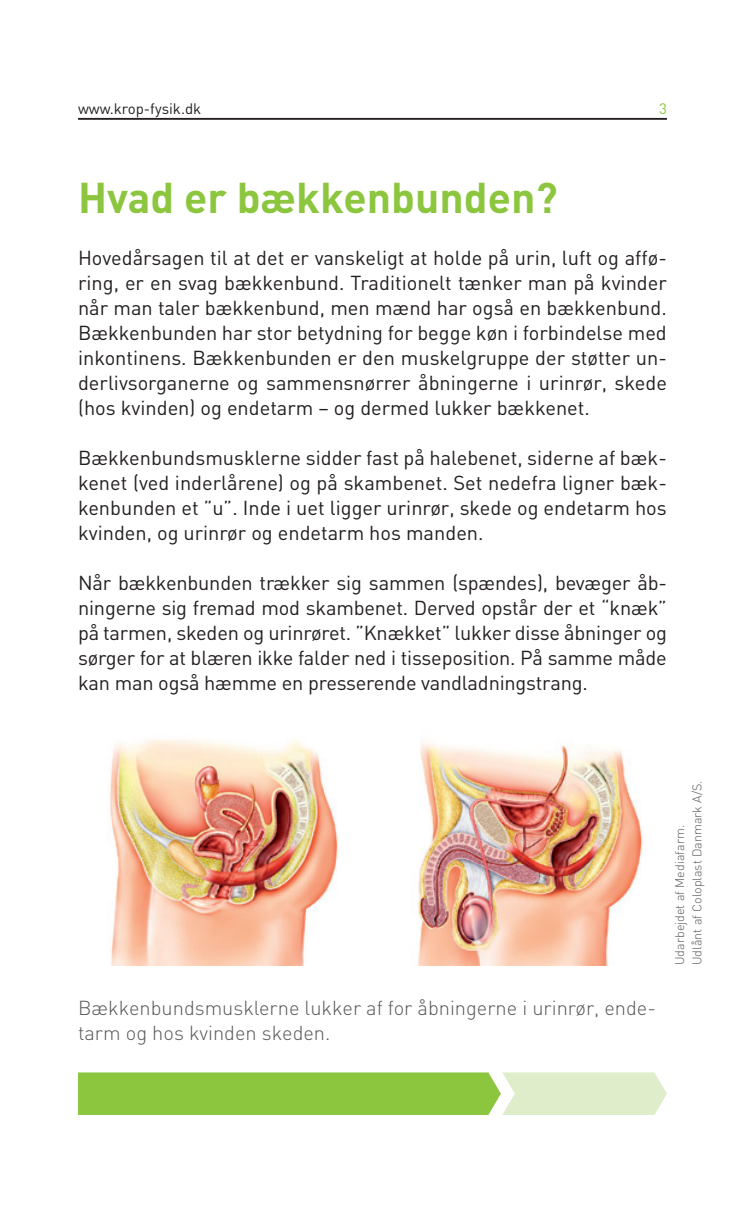
<style>
.page{position:relative;width:745px;height:1205px;background:#fff}
.page>*{position:absolute;margin:0;border:0;box-sizing:border-box;transform-origin:0 0}
.t1{font:700 42.5px "DIN";color:#8bc63e}
.t2{font:20px/25px "DIN";color:#231f20;text-align:justify}
.t3{font:300 20px/25px "DIN";color:#57585a}
.t4{font:15px "DIN";color:#231f20}
.t5{font:15px "DIN";color:#8bc63e}
.t6{font:300 12.5px/17.5px "DIN";color:#57585a}
</style>
<div class="page">
<hr style="left:78px;top:118px;width:588px;height:2px;background:#231f20">
<svg style="left:78px;top:1072px;width:588px;height:43px;background:#a5d269"></svg>
<img style="left:110px;top:739px;width:228px;height:226px">
<img style="left:418px;top:741px;width:225px;height:224px">
<p class="t4" style="left:78px;top:99px;width:125px">www.krop-fysik.dk</p>
<p class="t5" style="left:658px;top:99px;width:9px">3</p>
<h1 class="t1" style="left:78px;top:169px;width:481px">Hvad er bækkenbunden?</h1>
<p class="t2" style="left:78px;top:245px;width:590px">Hovedårsagen til at det er vanskeligt at holde på urin, luft og affø&shy;ring, er en svag bækkenbund. Traditionelt tænker man på kvinder når man taler bækkenbund, men mænd har også en bækkenbund.<br>Bækkenbunden har stor betydning for begge køn i forbindelse med inkontinens. Bækkenbunden er den muskelgruppe der støtter un&shy;derlivsorganerne og sammensnørrer åbningerne i urinrør, skede (hos kvinden) og endetarm – og dermed lukker bækkenet.</p>
<p class="t2" style="left:78px;top:445px;width:590px">Bækkenbundsmusklerne sidder fast på halebenet, siderne af bæk&shy;kenet (ved inderlårene) og på skambenet. Set nedefra ligner bæk&shy;kenbunden et ”u”. Inde i uet ligger urinrør, skede og endetarm hos kvinden, og urinrør og endetarm hos manden.</p>
<p class="t2" style="left:78px;top:570px;width:590px">Når bækkenbunden trækker sig sammen (spændes), bevæger åb&shy;ningerne sig fremad mod skambenet. Derved opstår der et “knæk” på tarmen, skeden og urinrøret. ”Knækket” lukker disse åbninger og sørger for at blæren ikke falder ned i tisseposition. På samme måde kan man også hæmme en presserende vandladningstrang.</p>
<p class="t3" style="left:78px;top:995px;width:579px">Bækkenbundsmusklerne lukker af for åbningerne i urinrør, ende&shy;tarm og hos kvinden skeden.</p>
<p class="t6" style="left:670px;top:965px;width:186px;rotate:-90deg">Udarbejdet af Mediafarm.<br>Udlånt af Coloplast Danmark A/S.</p>
</div>
